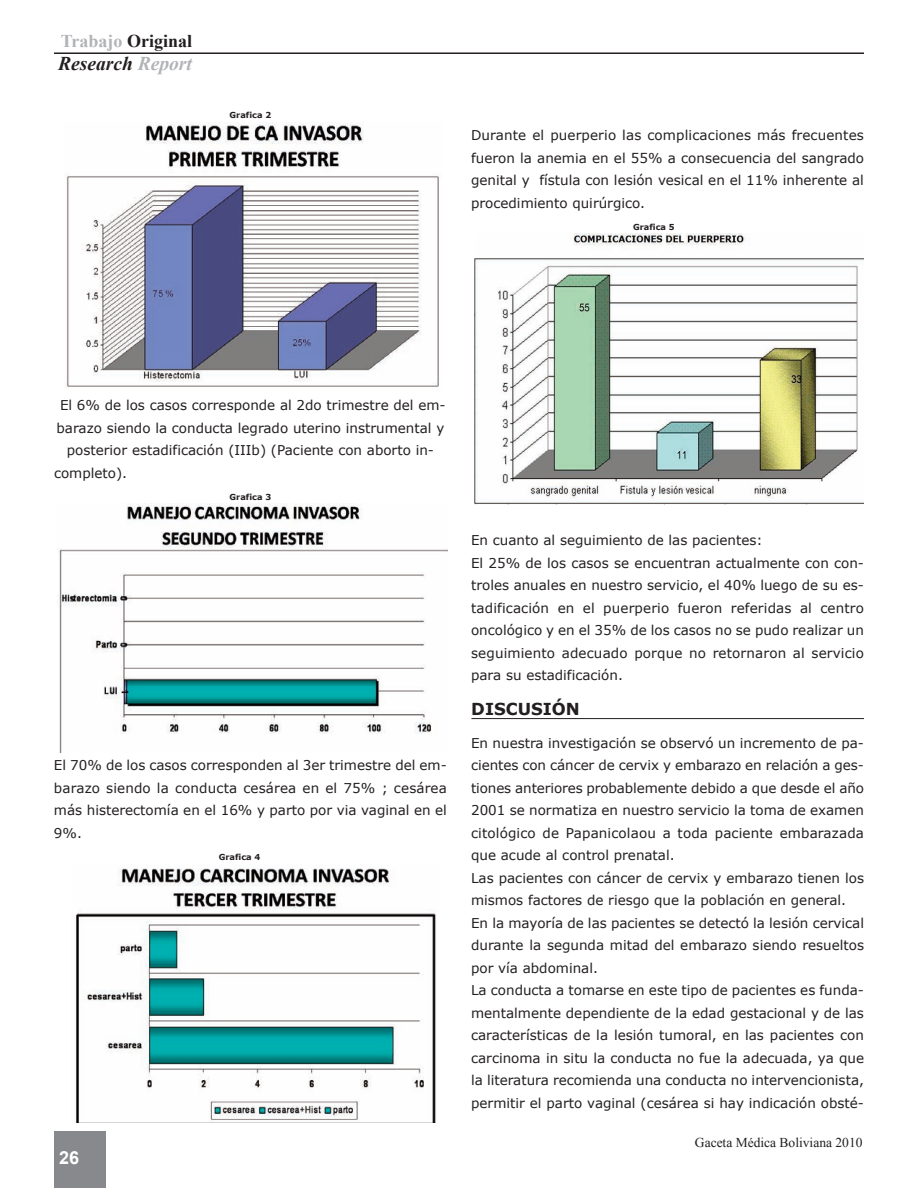
<style>
.page{position:relative;width:918px;height:1188px;background:#fff}
.page>*{position:absolute;margin:0;border:0;box-sizing:border-box;transform-origin:0 0}
.t1{font:italic 700 19.5px "Times New Roman";color:#231f20}
.t2{font:700 18px "Times New Roman";color:#231f20}
.t3{font:700 18px "Arial";color:#fff}
.t4{font:700 16.5px "Verdana";color:#231f20}
.t5{font:13.5px/22.5px "Verdana";color:#231f20;text-align:justify}
.t6{font:13.5px "Times New Roman";color:#231f20}
.t7{font:700 8.25px "Verdana";color:#231f20}
.s1{color:#b2b3b7}
</style>
<div class="page">
<hr style="left:54px;top:52px;width:810px;height:2px;background:#231f20">
<div style="left:54px;top:1131px;width:51px;height:57px;background:#87898c"></div>
<img style="left:57px;top:504px;width:390px;height:249px">
<img style="left:76px;top:868px;width:360px;height:254px">
<img style="left:475px;top:234px;width:389px;height:270px">
<hr style="left:471px;top:718px;width:393px;height:1px;background:#231f20">
<img style="left:66px;top:122px;width:373px;height:266px">
<h2 class="t2" style="left:61px;top:31px;width:133px"><span class="s1">Trabajo</span> Original</h2>
<h1 class="t1" style="left:58px;top:53px;width:135px">Research <span class="s1">Report</span></h1>
<p class="t7" style="left:230px;top:109px;width:43px">Grafica 2</p>
<p class="t5" style="left:471px;top:123px;width:394px">Durante el puerperio las complicaciones más frecuentes fueron la anemia en el 55% a consecuencia del sangrado genital y fístula con lesión vesical en el 11% inherente al procedimiento quirúrgico.</p>
<p class="t7" style="left:633px;top:222px;width:43px">Grafica 5</p>
<p class="t5" style="left:60px;top:393px;width:387px">El 6% de los casos corresponde al 2do trimestre del em-</p>
<p class="t5" style="left:57px;top:416px;width:389px">barazo siendo la conducta legrado uterino instrumental y</p>
<p class="t5" style="left:67px;top:438px;width:369px">posterior estadificación (IIIb) (Paciente con aborto in-</p>
<p class="t5" style="left:54px;top:461px;width:75px">completo).</p>
<p class="t7" style="left:230px;top:492px;width:43px">Grafica 3</p>
<p class="t5" style="left:54px;top:753px;width:394px">El 70% de los casos corresponden al 3er trimestre del em&shy;barazo siendo la conducta cesárea en el 75% ; cesárea más histerectomía en el 16% y parto por via vaginal en el 9%.</p>
<p class="t7" style="left:219px;top:852px;width:43px">Grafica 4</p>
<h2 class="t3" style="left:59px;top:1147px;width:22px">26</h2>
<p class="t5" style="left:471px;top:528px;width:394px;text-align:left">En cuanto al seguimiento de las pacientes:<br>El 25% de los casos se encuentran actualmente con con&shy;troles anuales en nuestro servicio, el 40% luego de su es&shy;tadificación en el puerperio fueron referidas al centro oncológico y en el 35% de los casos no se pudo realizar un seguimiento adecuado porque no retornaron al servicio para su estadificación.</p>
<p class="t4" style="left:471px;top:699px;width:110px">DISCUSIÓN</p>
<p class="t5" style="left:471px;top:731px;width:394px;text-align:left">En nuestra investigación se observó un incremento de pa&shy;cientes con cáncer de cervix y embarazo en relación a ges&shy;tiones anteriores probablemente debido a que desde el año 2001 se normatiza en nuestro servicio la toma de examen citológico de Papanicolaou a toda paciente embarazada que acude al control prenatal.<br>Las pacientes con cáncer de cervix y embarazo tienen los mismos factores de riesgo que la población en general.<br>En la mayoría de las pacientes se detectó la lesión cervical durante la segunda mitad del embarazo siendo resueltos por vía abdominal.<br>La conducta a tomarse en este tipo de pacientes es funda&shy;mentalmente dependiente de la edad gestacional y de las características de la lesión tumoral, en las pacientes con carcinoma in situ la conducta no fue la adecuada, ya que la literatura recomienda una conducta no intervencionista, permitir el parto vaginal (cesárea si hay indicación obsté-</p>
<p class="t6" style="left:695px;top:1135px;width:169px">Gaceta Médica Boliviana 2010</p>
</div>
